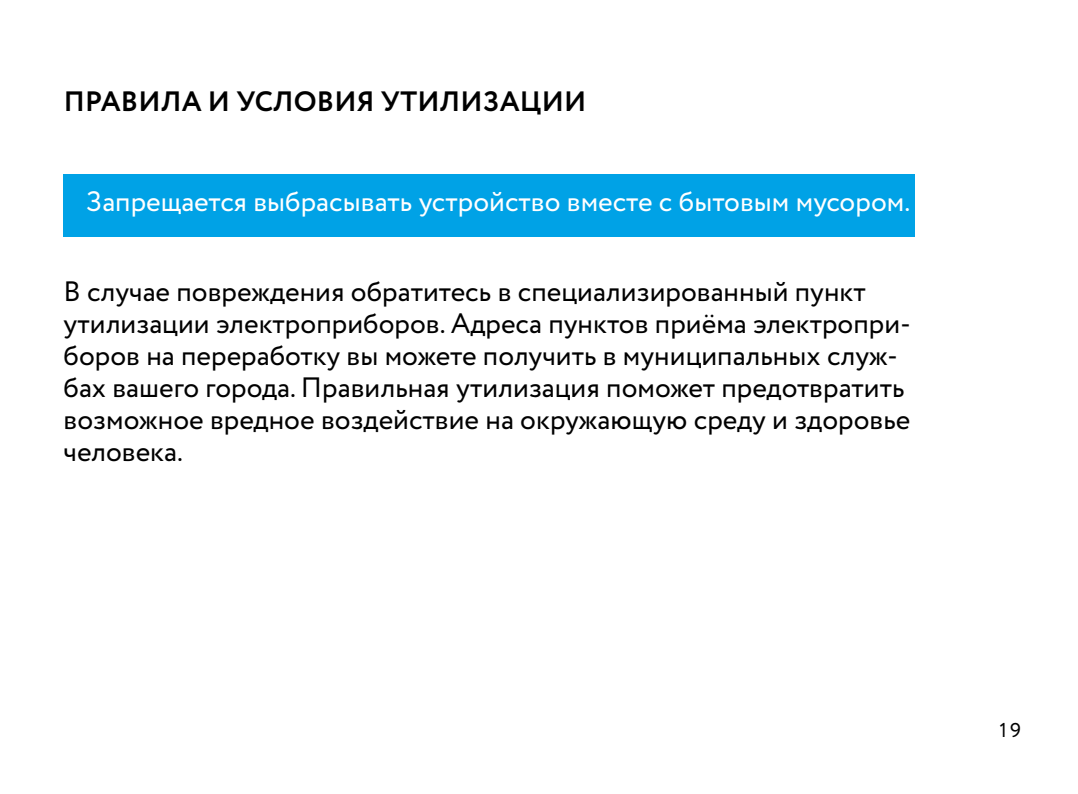
<style>
.page{position:relative;width:1078px;height:794px;background:#fff}
.page>*{position:absolute;margin:0;border:0;box-sizing:border-box;transform-origin:0 0}
.t1{font:28px/32px "Circe";color:#000}
.t2{font:28px "Circe";color:#fff}
.t3{font:700 28px "Circe";letter-spacing:.01em;color:#000}
.t4{font:20px "Circe";color:#000}
</style>
<div class="page">
<div style="left:63px;top:174px;width:851px;height:62px;background:#00a2e6"></div>
<p class="t3" style="left:64px;top:83px;width:524px">ПРАВИЛА И УСЛОВИЯ УТИЛИЗАЦИИ</p>
<p class="t2" style="left:86px;top:182px;width:825px">Запрещается выбрасывать устройство вместе с бытовым мусором.</p>
<p class="t1" style="left:63px;top:277px;width:848px">В случае повреждения обратитесь в специализированный пункт утилизации электроприборов. Адреса пунктов приёма электропри&shy;боров на переработку вы можете получить в муниципальных служ&shy;бах вашего города. Правильная утилизация поможет предотвратить возможное вредное воздействие на окружающую среду и здоровье человека.</p>
<p class="t4" style="left:997px;top:716px;width:25px">19</p>
</div>
